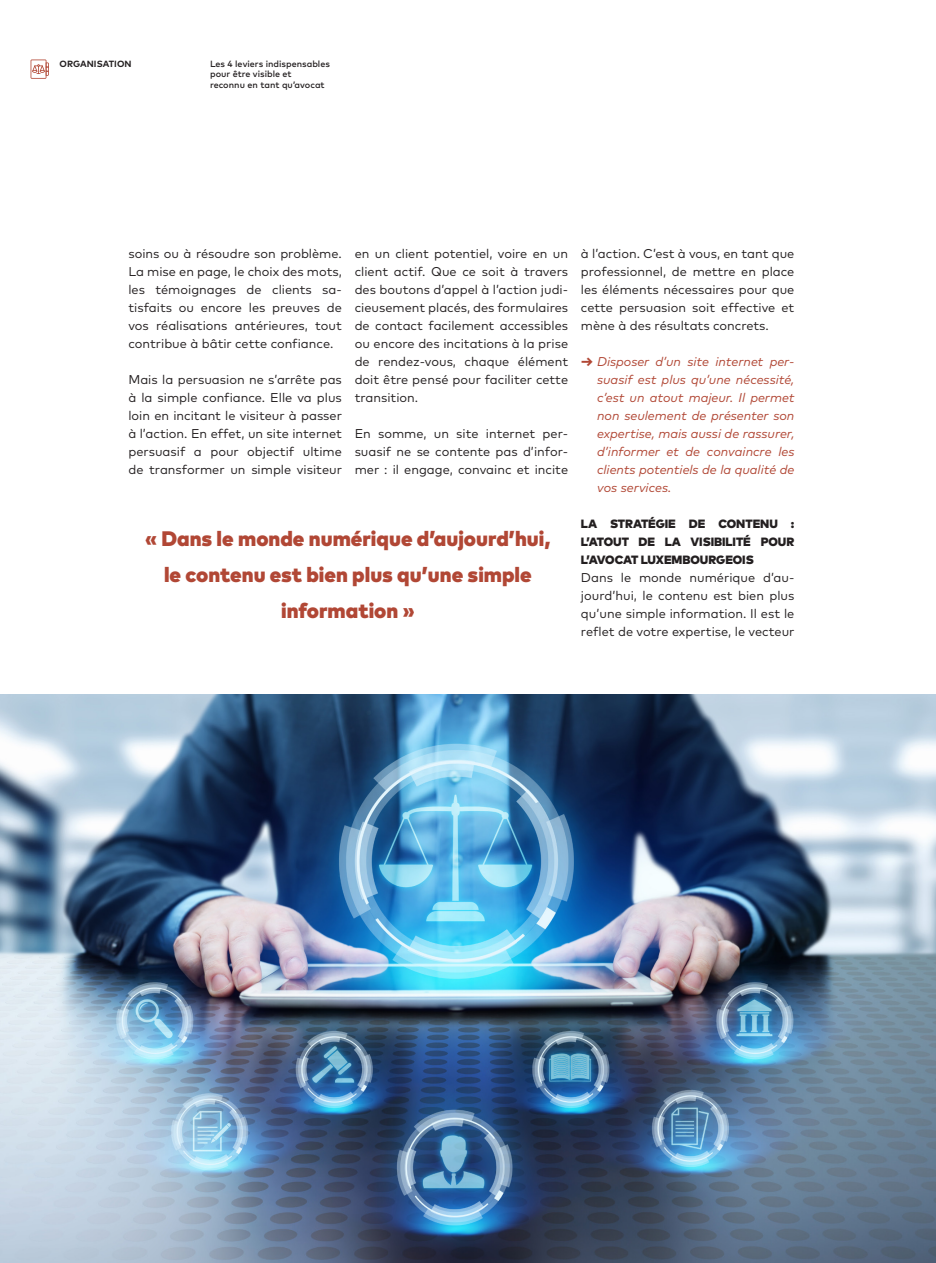
<style>
.page{position:relative;width:936px;height:1263px;background:#fff}
.page>*{position:absolute;margin:0;border:0;box-sizing:border-box;transform-origin:0 0}
.t1{font:900 21px/36px "Mark Pro";color:#b14735;text-align:center}
.Body{font:12.75px/18px "Mark Pro";color:#231f20;text-align:justify}
.Body-2{font:italic 12.75px/18px "Mark Pro";color:#b14735;text-align:justify}
.Body-3{font:900 12px/18px "Mark Pro";letter-spacing:-.005em;color:#231f20;text-align:justify}
.t2{font:500 9px/10.5px "Mark Pro";color:#231f20}
.t3{font:700 9px "Mark Pro";letter-spacing:.005em;color:#231f20}
.s1{font-weight:900;font-style:normal}
</style>
<div class="page">
<svg style="left:31px;top:60px;width:18px;height:19px"></svg>
<img style="left:0;top:694px;width:935px;height:569px">
<p class="t3" style="left:60px;top:57px;width:73px">ORGANISATION</p>
<p class="t2" style="left:210px;top:57px;width:121px">Les 4 leviers indispensables pour être visible et</p>
<p class="t2" style="left:210px;top:78px;width:116px">reconnu en tant qu’avocat</p>
<p class="Body" style="left:128px;top:243px;width:215px">soins ou à résoudre son problème.<br>La mise en page, le choix des mots, les témoignages de clients sa&shy;tisfaits ou encore les preuves de vos réalisations antérieures, tout contribue à bâtir cette confiance.</p>
<p class="Body" style="left:128px;top:369px;width:215px">Mais la persuasion ne s’arrête pas à la simple confiance. Elle va plus loin en incitant le visiteur à passer à l’action. En effet, un site internet persuasif a pour objectif ultime de transformer un simple visiteur</p>
<p class="Body" style="left:354px;top:243px;width:215px">en un client potentiel, voire en un client actif. Que ce soit à travers des boutons d’appel à l’action judi&shy;cieusement placés, des formulaires de contact facilement accessibles ou encore des incitations à la prise de rendez-vous, chaque élément doit être pensé pour faciliter cette transition.</p>
<p class="Body" style="left:354px;top:423px;width:215px">En somme, un site internet per&shy;suasif ne se contente pas d’infor&shy;mer : il engage, convainc et incite</p>
<p class="t1" style="left:145px;top:518px;width:407px">« Dans le monde numérique d’aujourd’hui, le contenu est bien plus qu’une simple information »</p>
<p class="Body" style="left:581px;top:243px;width:215px">à l’action. C’est à vous, en tant que professionnel, de mettre en place les éléments nécessaires pour que cette persuasion soit effective et mène à des résultats concrets.</p>
<p class="Body-2" style="left:597px;top:351px;width:199px;text-indent:-16px"><span class="s1">→</span> Disposer d’un site internet per&shy;suasif est plus qu’une nécessité, c’est un atout majeur. Il permet non seulement de présenter son expertise, mais aussi de rassurer, d’informer et de convaincre les clients potentiels de la qualité de vos services.</p>
<p class="Body-3" style="left:581px;top:513px;width:215px">LA STRATÉGIE DE CONTENU :<br>L’ATOUT DE LA VISIBILITÉ POUR L’AVOCAT LUXEMBOURGEOIS</p>
<p class="Body" style="left:581px;top:567px;width:215px">Dans le monde numérique d’au&shy;jourd’hui, le contenu est bien plus qu’une simple information. Il est le reflet de votre expertise, le vecteur</p>
</div>
